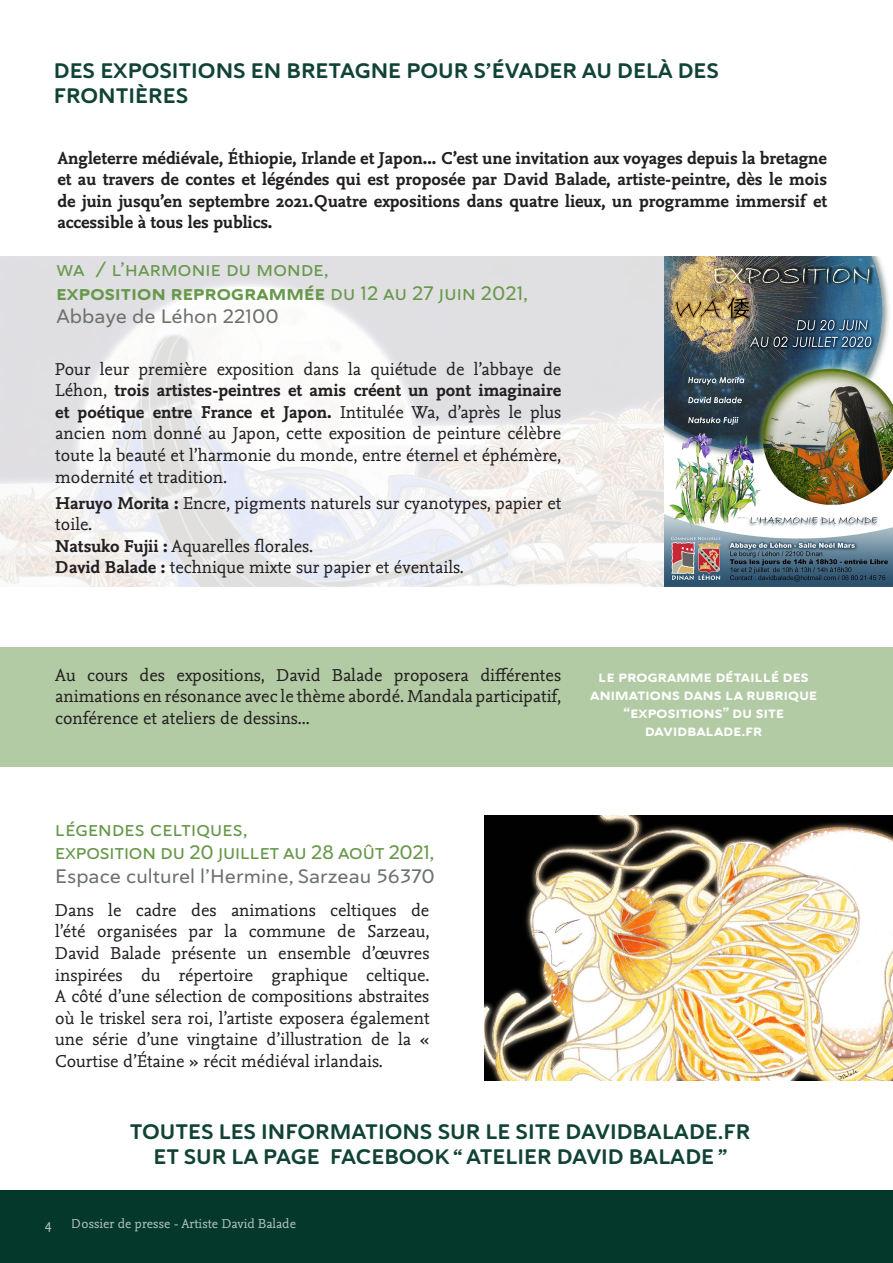
<style>
.page{position:relative;width:893px;height:1263px;background:#fff}
.page>*{position:absolute;margin:0;border:0;box-sizing:border-box;transform-origin:0 0}
.t1{font:700 expanded 21px "Haboro Soft";color:#104336}
.t2{font:500 expanded 19.5px/23.4px "Haboro Soft";color:#68984b}
.t3{font:500 expanded 19.5px/23.4px "Haboro Soft";letter-spacing:-.02em;color:#68984b}
.t4{font:500 expanded 19.5px "Haboro Soft";color:#6c736c}
.corps{font:18px/21.6px "Nexus Mix Pro";color:#231f20;text-align:justify}
.chapeau{font:700 18px/21.6px "Nexus Mix Pro";color:#231f20;text-align:justify}
.t5{font:700 expanded 15px/18px "Haboro Soft";color:#fff;text-align:center}
.t6{font:15px "Nexus Mix Pro";color:#fff}
.t7{font:13.5px "Nexus Mix Pro";color:#fff}
.s1{font-weight:700}
.s2{color:#6c736c}
</style>
<div class="page">
<div style="left:0;top:1191px;width:893px;height:72px;background:#04382b"></div>
<img style="left:0;top:257px;width:893px;height:330px">
<img style="left:485px;top:815px;width:408px;height:266px">
<div style="left:0;top:647px;width:893px;height:119px;background:#b3cba5"></div>
<p class="t1" style="left:54px;top:57px;width:667px">DES EXPOSITIONS EN BRETAGNE POUR S’ÉVADER AU DELÀ DES</p>
<p class="t1" style="left:54px;top:82px;width:136px">FRONTIÈRES</p>
<p class="chapeau" style="left:57px;top:146px;width:771px">Angleterre médiévale, Éthiopie, Irlande et Japon... C’est une invitation aux voyages depuis la bretagne et au travers de contes et légéndes qui est proposée par David Balade, artiste-peintre, dès le mois de juin jusqu’en septembre 2021.Quatre expositions dans quatre lieux, un programme immersif et accessible à tous les publics.</p>
<p class="t2" style="left:56px;top:258px;width:473px">WA倭 / L’harmonie du monde,<br><span class="s1">Exposition reprogrammée</span> du 12 au 27 juin 2021,<br><span class="s2">Abbaye de Léhon 22100</span></p>
<p class="corps" style="left:55px;top:357px;width:508px">Pour leur première exposition dans la quiétude de l’abbaye de Léhon, <span class="s1">trois artistes-peintres et amis créent un pont imaginaire et poétique entre France et Japon.</span> Intitulée Wa, d’après le plus ancien nom donné au Japon, cette exposition de peinture célèbre toute la beauté et l’harmonie du monde, entre éternel et éphémère, modernité et tradition.</p>
<p class="corps" style="left:55px;top:491px;width:508px"><span class="s1">Haruyo Morita :</span> Encre, pigments naturels sur cyanotypes, papier et toile.</p>
<p class="corps" style="left:55px;top:534px;width:259px"><span class="s1">Natsuko Fujii :</span> Aquarelles florales.</p>
<p class="corps" style="left:55px;top:556px;width:410px"><span class="s1">David Balade :</span> technique mixte sur papier et éventails.</p>
<p class="corps" style="left:55px;top:663px;width:508px">Au cours des expositions, David Balade proposera différentes animations en résonance avec le thème abordé. Mandala participatif, conférence et ateliers de dessins...</p>
<p class="t5" style="left:590px;top:667px;width:229px">Le programme détaillé des animations dans la rubrique “expositions” du site davidbalade.fr</p>
<p class="t3" style="left:55px;top:817px;width:381px">Légendes celtiques,<br>Exposition du 20 juill et au 28 août 2021,</p>
<p class="t4" style="left:55px;top:863px;width:381px">Espace culturel l’Hermine, Sarzeau 56370</p>
<p class="corps" style="left:55px;top:898px;width:376px">Dans le cadre des animations celtiques de l’été organisées par la commune de Sarzeau, David Balade présente un ensemble d’œuvres inspirées du répertoire graphique celtique.<br>A côté d’une sélection de compositions abstraites où le triskel sera roi, l’artiste exposera également une série d’une vingtaine d’illustration de la « Courtise d’Étaine » récit médiéval irlandais.</p>
<p class="t1" style="left:130px;top:1117px;width:622px">TOUTES LES INFORMATIONS SUR LE SITE DAVIDBALADE.FR</p>
<p class="t1" style="left:154px;top:1143px;width:576px">ET SUR LA PAGE FACEBOOK “ ATELIER DAVID BALADE ”</p>
<p class="t6" style="left:45px;top:1212px;width:8px">4</p>
<p class="t7" style="left:72px;top:1213px;width:226px">Dossier de presse - Artiste David Balade</p>
</div>
